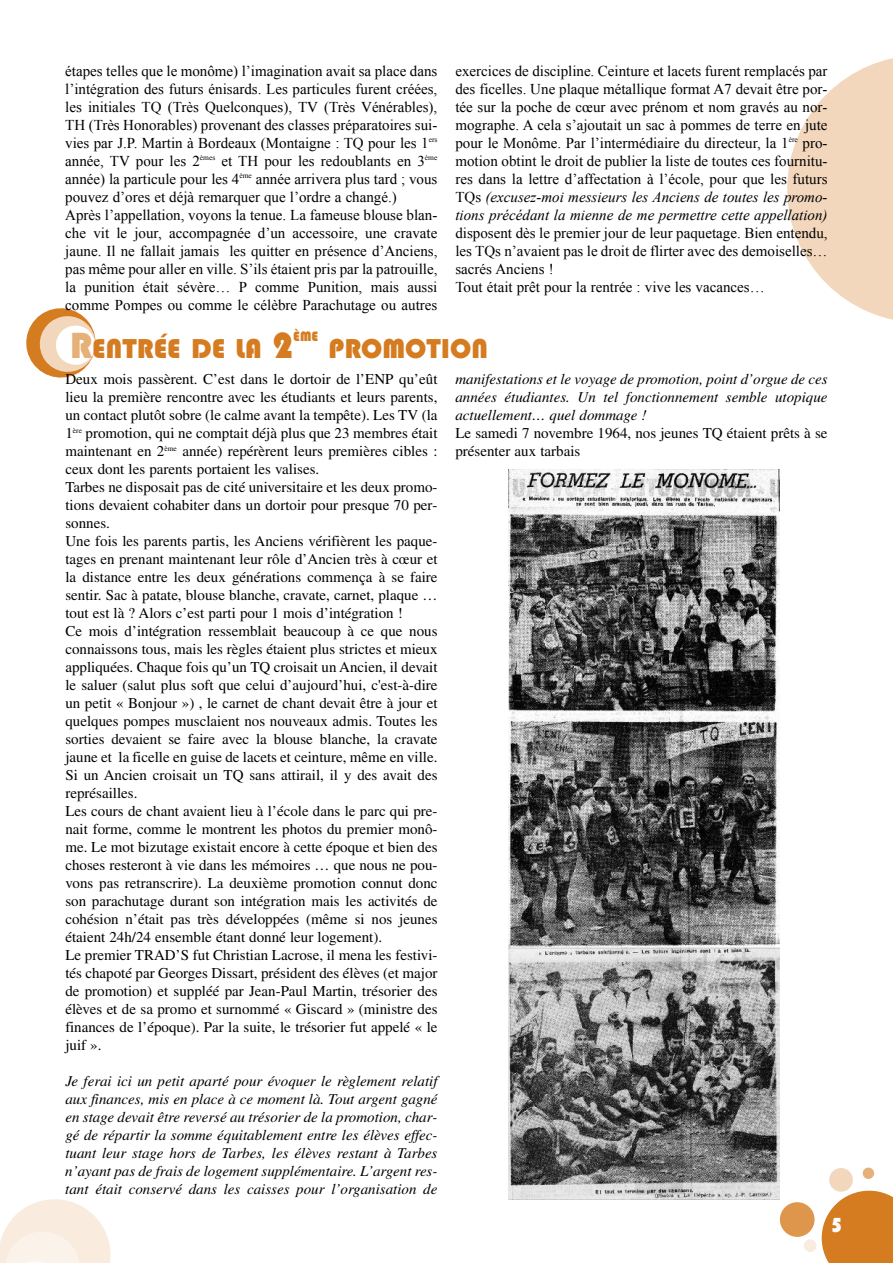
<style>
.page{position:relative;width:893px;height:1263px;background:#fff}
.page>*{position:absolute;margin:0;border:0;box-sizing:border-box;transform-origin:0 0}
.t1{font:28.2px "Bauhaus 93";color:#d57b20}
.t2{font:21px "Bauhaus 93";color:#fff}
.t3{font:15px/18px "Times";color:#000}
.t4{font:15px/18px "Times New Roman";color:#000}
.t5{font:italic 15px/18px "Times";color:#000;text-align:justify}
.t6{font:14.1px "Bauhaus 93";color:#d57b20}
.s1{font-style:italic}
.s2{font-size:37.5px;color:#e6b079}
.s3{font-size:37.5px}
</style>
<div class="page">
<svg style="left:822px;top:1191px;width:71px;height:72px;background:#d98937"></svg>
<div style="left:829px;top:1168px;width:24px;height:24px;background:#f2d7bc;border-radius:50%"></div>
<div style="left:780px;top:1202px;width:35px;height:35px;background:#dd964c;border-radius:50%"></div>
<div style="left:804px;top:1239px;width:12px;height:13px;background:#f9ebde;border-radius:50%"></div>
<div style="left:863px;top:1167px;width:11px;height:12px;background:#e6b079;border-radius:50%"></div>
<svg style="left:787px;top:58px;width:106px;height:262px"></svg>
<svg style="left:26px;top:308px;width:70px;height:70px"></svg>
<img style="left:509px;top:470px;width:270px;height:729px">
<svg style="left:0;top:1199px;width:111px;height:64px"></svg>
<p class="t4" style="left:65px;top:62px;width:374px">étapes telles que le monôme) l’imagination avait sa place dans l’intégration des futurs énisards. Les particules furent créées, les initiales TQ (Très Quelconques), TV (Très Vénérables), TH (Très Honorables) provenant des classes préparatoires sui&shy;vies par J.P. Martin à Bordeaux (Montaigne : TQ pour les 1<sup>ers </sup>année, TV pour les 2<sup>èmes</sup> et TH pour les redoublants en 3<sup>ème </sup>année) la particule pour les 4<sup>ème</sup> année arrivera plus tard ; vous pouvez d’ores et déjà remarquer que l’ordre a changé.)<br>Après l’appellation, voyons la tenue. La fameuse blouse blan&shy;che vit le jour, accompagnée d’un accessoire, une cravate jaune. Il ne fallait jamais les quitter en présence d’Anciens, pas même pour aller en ville. S’ils étaient pris par la patrouille, la punition était sévère… P comme Punition, mais aussi comme Pompes ou comme le célèbre Parachutage ou autres</p>
<p class="t4" style="left:455px;top:62px;width:374px;text-align:justify">exercices de discipline. Ceinture et lacets furent remplacés par des ficelles. Une plaque métallique format A7 devait être por&shy;tée sur la poche de cœur avec prénom et nom gravés au nor&shy;mographe. A cela s’ajoutait un sac à pommes de terre en jute pour le Monôme. Par l’intermédiaire du directeur, la 1<sup>ère</sup> pro&shy;motion obtint le droit de publier la liste de toutes ces fournitu&shy;res dans la lettre d’affectation à l’école, pour que les futurs TQs <span class="s1">(excusez-moi messieurs les Anciens de toutes les promo&shy;tions précédant la mienne de me permettre cette appellation)</span></p>
<p class="t4" style="left:455px;top:224px;width:374px">disposent dès le premier jour de leur paquetage. Bien entendu, les TQs n’avaient pas le droit de flirter avec des demoiselles… sacrés Anciens !<br>Tout était prêt pour la rentrée : vive les vacances…</p>
<h1 class="t1" style="left:70px;top:333px;width:225px"><span class="s2">R</span>ENTRÉE DE LA <span class="s3">2</span></h1>
<p class="t6" style="left:293px;top:329px;width:26px">ÈME</p>
<h1 class="t1" style="left:329px;top:333px;width:161px">PROMOTION</h1>
<p class="t3" style="left:65px;top:372px;width:374px">Deux mois passèrent. C’est dans le dortoir de l’ENP qu’eût lieu la première rencontre avec les étudiants et leurs parents, un contact plutôt sobre (le calme avant la tempête). Les TV (la 1<sup>ère</sup> promotion, qui ne comptait déjà plus que 23 membres était maintenant en 2<sup>ème</sup> année) repérèrent leurs premières cibles : ceux dont les parents portaient les valises.<br>Tarbes ne disposait pas de cité universitaire et les deux promo&shy;tions devaient cohabiter dans un dortoir pour presque 70 per&shy;sonnes.<br>Une fois les parents partis, les Anciens vérifièrent les paque&shy;tages en prenant maintenant leur rôle d’Ancien très à cœur et la distance entre les deux générations commença à se faire sentir. Sac à patate, blouse blanche, cravate, carnet, plaque … tout est là ? Alors c’est parti pour 1 mois d’intégration !<br>Ce mois d’intégration ressemblait beaucoup à ce que nous connaissons tous, mais les règles étaient plus strictes et mieux appliquées. Chaque fois qu’un TQ croisait un Ancien, il devait le saluer (salut plus soft que celui d’aujourd’hui, c'est-à-dire un petit « Bonjour ») , le carnet de chant devait être à jour et quelques pompes musclaient nos nouveaux admis. Toutes les sorties devaient se faire avec la blouse blanche, la cravate jaune et la ficelle en guise de lacets et ceinture, même en ville.<br>Si un Ancien croisait un TQ sans attirail, il y des avait des représailles.<br>Les cours de chant avaient lieu à l’école dans le parc qui pre&shy;nait forme, comme le montrent les photos du premier monô&shy;me. Le mot bizutage existait encore à cette époque et bien des choses resteront à vie dans les mémoires … que nous ne pou&shy;vons pas retranscrire). La deuxième promotion connut donc son parachutage durant son intégration mais les activités de cohésion n’était pas très développées (même si nos jeunes étaient 24h/24 ensemble étant donné leur logement).<br>Le premier TRAD’S fut Christian Lacrose, il mena les festivi&shy;tés chapoté par Georges Dissart, président des élèves (et major de promotion) et suppléé par Jean-Paul Martin, trésorier des élèves et de sa promo et surnommé « Giscard » (ministre des finances de l’époque). Par la suite, le trésorier fut appelé « le juif ».</p>
<p class="t5" style="left:65px;top:1074px;width:374px">Je ferai ici un petit aparté pour évoquer le règlement relatif aux finances, mis en place à ce moment là. Tout argent gagné en stage devait être reversé au trésorier de la promotion, char&shy;gé de répartir la somme équitablement entre les élèves effec&shy;tuant leur stage hors de Tarbes, les élèves restant à Tarbes n’ayant pas de frais de logement supplémentaire. L’argent res&shy;tant était conservé dans les caisses pour l’organisation de</p>
<p class="t5" style="left:455px;top:372px;width:374px">manifestations et le voyage de promotion, point d’orgue de ces années étudiantes. Un tel fonctionnement semble utopique actuellement… quel dommage !</p>
<p class="t3" style="left:455px;top:426px;width:374px">Le samedi 7 novembre 1964, nos jeunes TQ étaient prêts à se présenter aux tarbais</p>
<h2 class="t2" style="left:831px;top:1213px;width:13px">5</h2>
</div>
